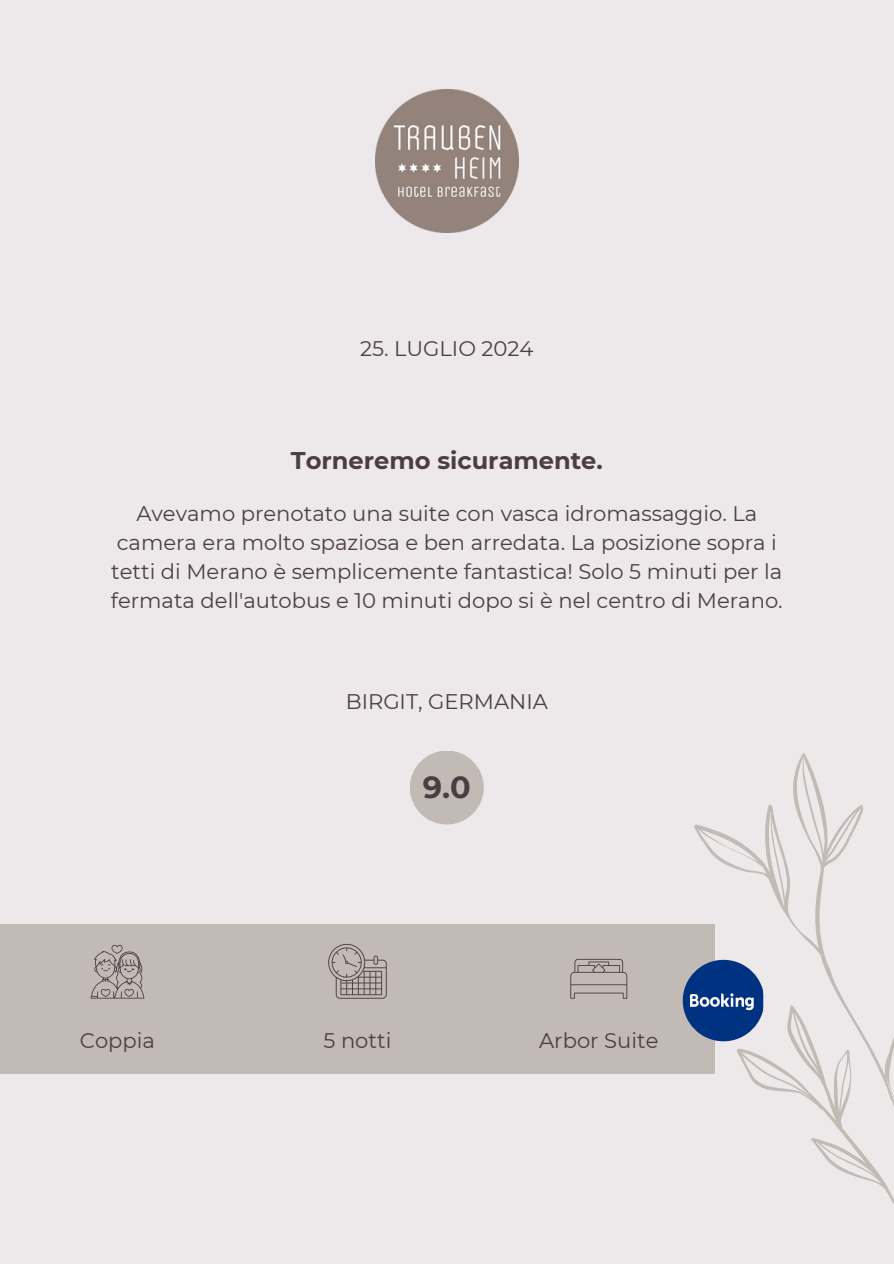
<style>
.page{position:relative;width:894px;height:1264px;background:#fff}
.page>*{position:absolute;margin:0;border:0;box-sizing:border-box;transform-origin:0 0}
.t1{font:700 30.3px "Montserrat";color:#4c3d44}
.t2{font:700 24.15px "Montserrat";color:#4c3d44}
.t3{font:21.15px/29.2px "Montserrat";color:#4c3d44;text-align:center}
</style>
<div class="page">
<div style="left:0;top:0;width:893px;height:1263px;background:#ede9eb"></div>
<svg style="left:603px;top:753px;width:290px;height:449px"></svg>
<img style="left:375px;top:89px;width:143px;height:143px">
<div style="left:0;top:923px;width:714px;height:150px;background:#c2bab5"></div>
<svg style="left:570px;top:958px;width:57px;height:40px"></svg>
<svg style="left:328px;top:943px;width:58px;height:55px"></svg>
<img style="left:682px;top:959px;width:82px;height:82px;border-radius:50%">
<div style="left:410px;top:750px;width:73px;height:74px;background:#c2bab5;border-radius:50%"></div>
<svg style="left:90px;top:944px;width:54px;height:54px"></svg>
<p class="t3" style="left:360px;top:334px;width:175px">25. LUGLIO 2024</p>
<p class="t2" style="left:291px;top:445px;width:313px">Torneremo sicuramente.</p>
<h3 class="t3" style="left:111px;top:498px;width:673px">Avevamo prenotato una suite con vasca idromassaggio. La camera era molto spaziosa e ben arredata. La posizione sopra i tetti di Merano è semplicemente fantastica! Solo 5 minuti per la fermata dell'autobus e 10 minuti dopo si è nel centro di Merano.</h3>
<h2 class="t3" style="left:345px;top:686px;width:203px">BIRGIT, GERMANIA</h2>
<h3 class="t1" style="left:422px;top:768px;width:49px">9.0</h3>
<p class="t3" style="left:80px;top:1025px;width:77px">Coppia</p>
<p class="t3" style="left:323px;top:1025px;width:69px">5 notti</p>
<h1 class="t3" style="left:539px;top:1025px;width:121px">Arbor Suite</h1>
</div>
